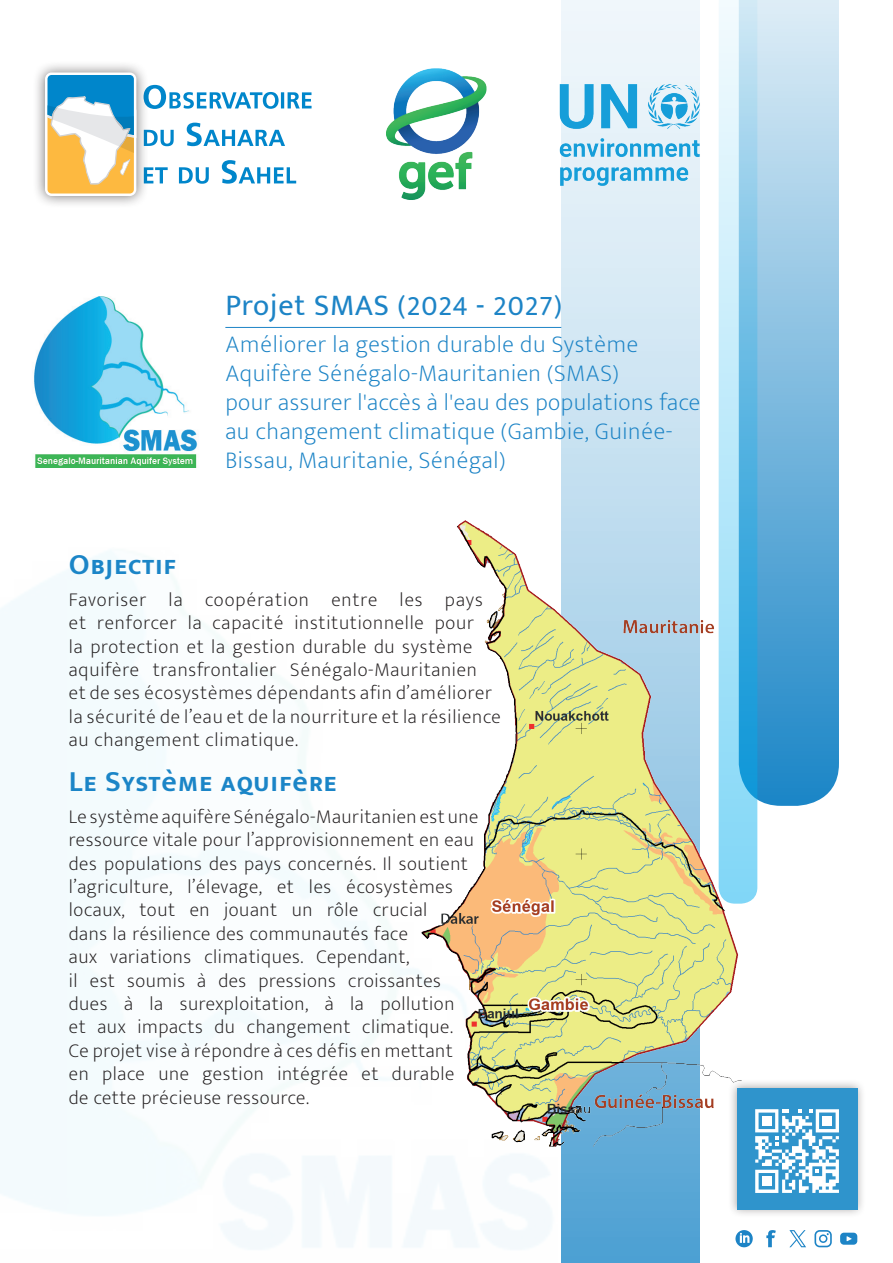
<style>
.page{position:relative;width:893px;height:1263px;background:#fff}
.page>*{position:absolute;margin:0;border:0;box-sizing:border-box;transform-origin:0 0}
.t1{font:600 30px "Mukta Mahee";letter-spacing:.025em;color:#1b85c7}
.t2{font:30px "Mukta Mahee";letter-spacing:.03em;color:#1d84c6}
.t3{font:200 24px/28.8px "Mukta Mahee";letter-spacing:.025em;color:#1d84c6}
.t4{font:200 19.5px/23.4px "Mukta Mahee";letter-spacing:.03em;color:#231f20}
</style>
<div class="page">
<svg style="left:561px;top:0;width:138px;height:1263px;background:#bcdbee"></svg>
<img style="left:386px;top:68px;width:101px;height:132px">
<img style="left:559px;top:77px;width:141px;height:115px">
<svg style="left:148px;top:160px;width:148px;height:24px"></svg>
<svg style="left:148px;top:123px;width:137px;height:23px"></svg>
<svg style="left:148px;top:85px;width:164px;height:24px"></svg>
<div style="left:33px;top:60px;width:115px;height:148px;background:#231f20;opacity:.6"></div>
<svg style="left:45px;top:72px;width:91px;height:124px"></svg>
<svg style="left:757px;top:0;width:82px;height:806px;background:#7dbade"></svg>
<img style="left:34px;top:296px;width:164px;height:172px">
<svg style="left:719px;top:0;width:38px;height:900px;background:#a4d9f1"></svg>
<hr style="left:225px;top:327px;width:336px;height:1px;background:#1d84c6">
<svg style="left:766px;top:1230px;width:10px;height:17px"></svg>
<svg style="left:735px;top:1230px;width:18px;height:17px"></svg>
<svg style="left:814px;top:1230px;width:18px;height:17px"></svg>
<svg style="left:840px;top:1233px;width:17px;height:12px"></svg>
<div style="left:728px;top:1079px;width:139px;height:139px;background:#231f20;opacity:.4"></div>
<div style="left:737px;top:1088px;width:120px;height:121px;background:#2f94cc"></div>
<svg style="left:755px;top:1109px;width:84px;height:84px"></svg>
<div style="left:762px;top:1116px;width:10px;height:10px;background:#fff"></div>
<div style="left:822px;top:1116px;width:10px;height:10px;background:#fff"></div>
<div style="left:762px;top:1176px;width:10px;height:10px;background:#fff"></div>
<svg style="left:789px;top:1230px;width:17px;height:17px"></svg>
<img style="left:412px;top:502px;width:340px;height:660px">
<h1 class="t2" style="left:225px;top:287px;width:338px">Projet SMAS (2024 - 2027)</h1>
<p class="t3" style="left:225px;top:330px;width:476px">Améliorer la gestion durable du Système Aquifère Sénégalo-Mauritanien (SMAS)<br>pour assurer l'accès à l'eau des populations face au changement climatique (Gambie, Guinée-Bissau, Mauritanie, Sénégal)</p>
<h1 class="t1" style="left:69px;top:546px;width:109px">Objectif</h1>
<p class="t4" style="left:69px;top:587px;width:433px">Favoriser la coopération entre les pays et renforcer la capacité institutionnelle pour<br>la protection et la gestion durable du système aquifère transfrontalier Sénégalo-Mauritanien<br>et de ses écosystèmes dépendants afin d’améliorer la sécurité de l’eau et de la nourriture et la résilience au changement climatique.</p>
<h1 class="t1" style="left:69px;top:763px;width:270px">Le Système aquifère</h1>
<p class="t4" style="left:69px;top:804px;width:411px">Le système aquifère Sénégalo-Mauritanien est une ressource vitale pour l’approvisionnement en eau des populations des pays concernés. Il soutient l’agriculture, l’élevage, et les écosystèmes locaux, tout en jouant un rôle crucial<br>dans la résilience des communautés face<br>aux variations climatiques. Cependant,<br>il est soumis à des pressions croissantes dues à la surexploitation, à la pollution<br>et aux impacts du changement climatique.<br>Ce projet vise à répondre à ces défis en mettant<br>en place une gestion intégrée et durable de cette précieuse ressource.</p>
</div>
